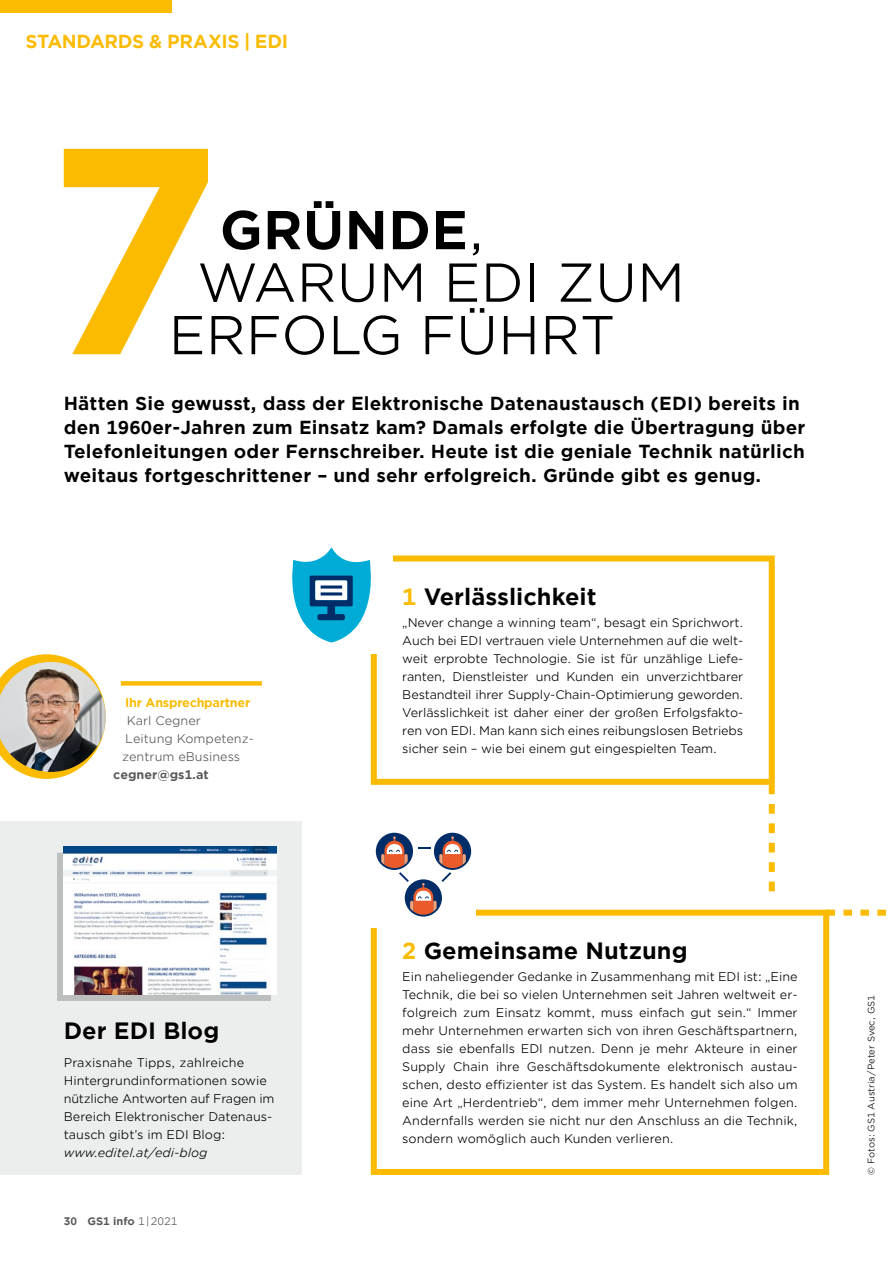
<style>
.page{position:relative;width:893px;height:1263px;background:#fff}
.page>*{position:absolute;margin:0;border:0;box-sizing:border-box;transform-origin:0 0}
.TITEL{font:52.5px "Gotham Office";color:#000}
.TITEL-2{font:700 52.5px "Gotham Office";color:#000}
.Titel_Kasten{font:700 22.5px "Gotham Office";color:#000}
.VORSPANN{font:700 18px/24px "Gotham Office";letter-spacing:.01em;color:#000}
.t1{font:700 18px "Gotham Office";letter-spacing:-.025em;color:#fabb00}
.LAUF{font:12px/18px "Gotham Office";color:#000;text-align:justify}
.LAUF-2{font:12px/18px "Gotham Office";color:#58585a}
.LAUF-3{font:italic 12px "Gotham Office";color:#000}
.Ansprechpartner{font:700 12px "Gotham Office";letter-spacing:-.02em;color:#fabb00}
.LAUF-4{font:700 12px "Gotham Office";color:#58585a}
.t2{font:700 10.5px "Gotham Office";color:#58585a}
.t3{font:9px "Gotham Office";color:#000}
.s1{font-weight:400}
.s2{color:#fabb00}
</style>
<div class="page">
<div style="left:0;top:0;width:171px;height:13px;background:#fabb00"></div>
<div style="left:0;top:821px;width:302px;height:174px;background:#eceded"></div>
<div style="left:0;top:969px;width:302px;height:206px;background:#eceded"></div>
<div style="left:57px;top:852px;width:214px;height:149px;background:#bdbebe"></div>
<img style="left:63px;top:847px;width:214px;height:148px">
<svg style="left:64px;top:149px;width:144px;height:205px"></svg>
<div style="left:371px;top:555px;width:404px;height:230px;border:6px solid #fabb00"></div>
<div style="left:371px;top:910px;width:458px;height:265px;border:6px solid #fabb00"></div>
<svg style="left:769px;top:784px;width:6px;height:107px"></svg>
<svg style="left:826px;top:910px;width:60px;height:6px"></svg>
<div style="left:121px;top:681px;width:141px;height:5px;background:#fabb00"></div>
<svg style="left:18px;top:654px;width:57px;height:125px"></svg>
<img style="left:0;top:662px;width:106px;height:110px">
<div style="left:279px;top:542px;width:114px;height:112px;background:#fff"></div>
<svg style="left:292px;top:547px;width:79px;height:95px"></svg>
<div style="left:371px;top:822px;width:105px;height:105px;background:#fff"></div>
<div style="left:434px;top:833px;width:37px;height:37px;background:#002d68;border-radius:50%"></div>
<div style="left:376px;top:833px;width:37px;height:37px;background:#002d68;border-radius:50%"></div>
<div style="left:405px;top:879px;width:37px;height:37px;background:#002d68;border-radius:50%"></div>
<svg style="left:381px;top:836px;width:85px;height:79px"></svg>
<p class="t1" style="left:26px;top:29px;width:264px">STANDARDS &amp; PRAXIS | EDI</p>
<p class="TITEL-2" style="left:220px;top:194px;width:267px">GRÜNDE<span class="s1">,</span></p>
<p class="TITEL" style="left:197px;top:248px;width:489px">WARUM EDI ZUM</p>
<p class="TITEL" style="left:169px;top:300px;width:448px">ERFOLG FÜHRT</p>
<p class="VORSPANN" style="left:64px;top:391px;width:743px">Hätten Sie gewusst, dass der Elektronische Datenaustausch (EDI) bereits in den 1960er-Jahren zum Einsatz kam? Damals erfolgte die Übertragung über Telefonleitungen oder Fernschreiber. Heute ist die geniale Technik natürlich weitaus fortgeschrittener – und sehr erfolgreich. Gründe gibt es genug.</p>
<p class="Ansprechpartner" style="left:125px;top:694px;width:126px">Ihr Ansprechpartner</p>
<p class="LAUF-2" style="left:127px;top:711px;width:76px">Karl Cegner</p>
<p class="LAUF-2" style="left:122px;top:729px;width:131px">Leitung Kompetenz&shy;zentrum eBusiness</p>
<p class="LAUF-4" style="left:113px;top:766px;width:97px">cegner@gs1.at</p>
<p class="Titel_Kasten" style="left:402px;top:581px;width:196px"><span class="s2">1</span> Verlässlichkeit</p>
<p class="LAUF" style="left:402px;top:613px;width:342px">„Never change a winning team“, besagt ein Sprichwort.<br>Auch bei EDI vertrauen viele Unternehmen auf die welt&shy;weit erprobte Technologie. Sie ist für unzählige Liefe&shy;ranten, Dienstleister und Kunden ein unverzichtbarer Bestandteil ihrer Supply-Chain-Optimierung geworden.<br>Verlässlichkeit ist daher einer der großen Erfolgsfakto&shy;ren von EDI. Man kann sich eines reibungslosen Betriebs sicher sein – wie bei einem gut eingespielten Team.</p>
<p class="Titel_Kasten" style="left:64px;top:1015px;width:157px">Der EDI Blog</p>
<p class="LAUF" style="left:64px;top:1053px;width:212px;text-align:left">Praxisnahe Tipps, zahlreiche<br>Hintergrundinformationen sowie nützliche Antworten auf Fragen im<br>Bereich Elektronischer Datenaus&shy;tausch gibt’s im EDI Blog:</p>
<p class="LAUF-3" style="left:64px;top:1144px;width:145px">www.editel.at/edi-blog</p>
<p class="t2" style="left:64px;top:1213px;width:115px">30 GS1 info <span class="s1">1|2021</span></p>
<p class="Titel_Kasten" style="left:402px;top:935px;width:287px"><span class="s2">2</span> Gemeinsame Nutzung</p>
<p class="LAUF" style="left:402px;top:968px;width:397px">Ein naheliegender Gedanke in Zusammenhang mit EDI ist: „Eine Technik, die bei so vielen Unternehmen seit Jahren weltweit er&shy;folgreich zum Einsatz kommt, muss einfach gut sein.“ Immer mehr Unternehmen erwarten sich von ihren Geschäftspartnern, dass sie ebenfalls EDI nutzen. Denn je mehr Akteure in einer Supply Chain ihre Geschäftsdokumente elektronisch austau&shy;schen, desto effizienter ist das System. Es handelt sich also um eine Art „Herdentrieb“, dem immer mehr Unternehmen folgen.<br>Andernfalls werden sie nicht nur den Anschluss an die Technik, sondern womöglich auch Kunden verlieren.</p>
<p class="t3" style="left:865px;top:1175px;width:181px;rotate:-90deg">© Fotos: GS1 Austria/Peter Svec, GS1</p>
</div>
